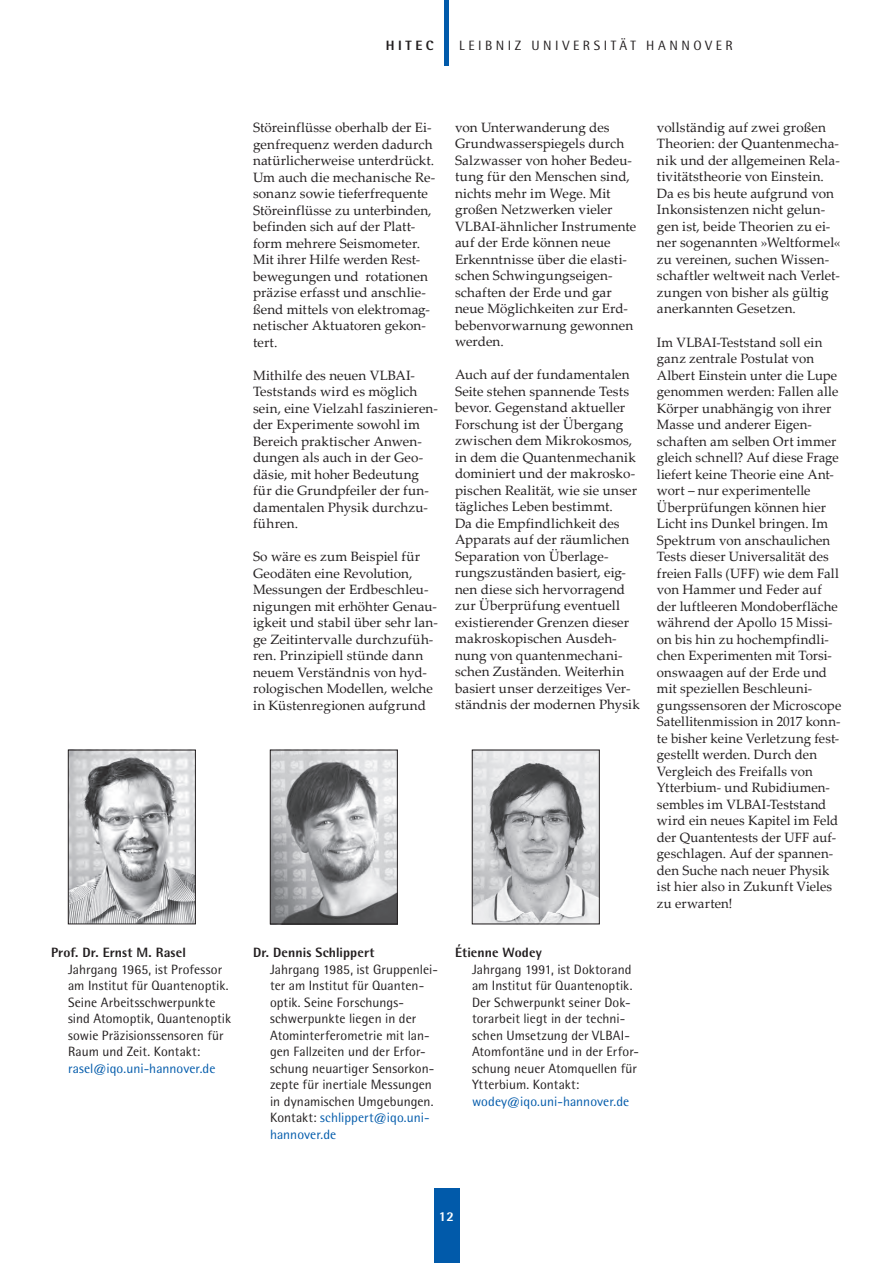
<style>
.page{position:relative;width:893px;height:1263px;background:#fff}
.page>*{position:absolute;margin:0;border:0;box-sizing:border-box;transform-origin:0 0}
.t1{font:13.5px/16.5px "Palatino Linotype";letter-spacing:.005em;color:#231f20}
.t2{font:13.5px/16.5px "Rotis Semi Sans";letter-spacing:.005em;color:#231f20}
.t3{font:800 13.5px "Rotis Semi Sans";letter-spacing:.01em;color:#231f20}
.t4{font:13.5px "Rotis Semi Sans";letter-spacing:.005em;color:#015aaa}
.t5{font:13.5px "Rotis Semi Sans";letter-spacing:.26em;color:#231f20}
.t6{font:800 13.5px "Rotis Semi Sans";color:#fff}
.s1{color:#015aaa}
</style>
<div class="page">
<div style="left:444px;top:0;width:5px;height:66px;background:#015aaa"></div>
<div style="left:434px;top:1188px;width:25px;height:75px;background:#015aaa"></div>
<img style="left:474px;top:752px;width:124px;height:170px">
<div style="left:472px;top:750px;width:128px;height:174px;border:1px solid #231f20"></div>
<img style="left:272px;top:752px;width:124px;height:170px">
<div style="left:270px;top:750px;width:128px;height:174px;border:1px solid #231f20"></div>
<img style="left:70px;top:752px;width:124px;height:170px">
<div style="left:68px;top:750px;width:128px;height:174px;border:1px solid #231f20"></div>
<p class="t3" style="left:386px;top:36px;width:49px">HITEC</p>
<p class="t5" style="left:459px;top:37px;width:275px">LEIBNIZ UNIVERSITÄT HANNOVER</p>
<p class="t3" style="left:51px;top:944px;width:136px">Prof. Dr. Ernst M. Rasel</p>
<p class="t2" style="left:68px;top:961px;width:165px">Jahrgang 1965, ist Professor am Institut für Quantenoptik.<br>Seine Arbeitsschwerpunkte sind Atomoptik, Quantenoptik sowie Präzisionssensoren für<br>Raum und Zeit. Kontakt:</p>
<p class="t4" style="left:68px;top:1060px;width:149px">rasel@iqo.uni-hannover.de</p>
<p class="t1" style="left:253px;top:119px;width:184px">Stör einflüsse oberhalb der Ei&shy;genfrequenz werden dadurch natürlicherweise unterdrückt.<br>Um auch die mechanische Re&shy;sonanz sowie tieferfrequente<br>Störeinflüsse zu unterbinden, befinden sich auf der Platt&shy;form mehrere Seismometer.<br>Mit ihrer Hilfe werden Rest - bewegungen und rotationen präzise erfasst und anschlie&shy;ßend mittels von elektromag&shy;netischer Aktuatoren gekon&shy;tert.</p>
<p class="t1" style="left:253px;top:366px;width:186px">Mithilfe des neuen VLBAI-<br>Teststands wird es möglich sein, eine Vielzahl faszinieren&shy;der Experimente sowohl im<br>Bereich praktischer Anwen&shy;dungen als auch in der Geo&shy;däsie, mit hoher Bedeutung für die Grundpfeiler der fun&shy;damentalen Physik durchzu&shy;führen.</p>
<p class="t1" style="left:253px;top:548px;width:186px">So wäre es zum Beispiel für<br>Geodäten eine Revolution,<br>Messungen der Erdbeschleu&shy;nigungen mit erhöhter Genau&shy;igkeit und stabil über sehr lan&shy;ge Zeitintervalle durchzufüh&shy;ren. Prinzipiell stünde dann neuem Verständnis von hyd&shy;rologischen Modellen, welche in Küstenregionen aufgrund</p>
<p class="t1" style="left:455px;top:119px;width:183px">von Unterwanderung des<br>Grundwasserspiegels durch<br>Salzwasser von hoher Bedeu&shy;tung für den Menschen sind, nichts mehr im Wege. Mit großen Netzwerken vieler<br>VLBAI-ähnlicher Instrumente auf der Erde können neue<br>Erkenntnisse über die elasti&shy;schen Schwingungseigen&shy;schaften der Erde und gar neue Möglichkeiten zur Erd&shy;bebenvorwarnung gewonnen werden.</p>
<p class="t1" style="left:455px;top:366px;width:186px">Auch auf der fundamentalen<br>Seite stehen spannende Tests bevor. Gegenstand aktueller<br>Forschung ist der Übergang zwischen dem Mikrokosmos, in dem die Quantenmechanik dominiert und der makrosko&shy;pischen Realität, wie sie unser tägliches Leben bestimmt.<br>Da die Empfindlichkeit des<br>Apparats auf der räumlichen<br>Separation von Überlage&shy;rungszuständen basiert, eig&shy;nen diese sich hervorragend zur Überprüfung eventuell existierender Grenzen dieser makroskopischen Ausdeh&shy;nung von quantenmechani&shy;schen Zuständen. Weiterhin basiert unser derzeitiges Ver&shy;ständnis der modernen Physik</p>
<p class="t3" style="left:253px;top:944px;width:123px">Dr. Dennis Schlippert</p>
<p class="t2" style="left:270px;top:961px;width:169px">Jahrgang 1985, ist Gruppenlei&shy;ter am Institut für Quanten&shy;optik. Seine Forschungs&shy;schwerpunkte liegen in der<br>Atominterferometrie mit lan&shy;gen Fallzeiten und der Erfor&shy;schung neuartiger Sensorkon&shy;zepte für inertiale Messungen in dynamischen Umgebungen.<br>Kontakt: <span class="s1">schlippert@iqo.uni&shy;hannover.de</span></p>
<p class="t3" style="left:455px;top:944px;width:88px">Étienne Wodey</p>
<p class="t2" style="left:472px;top:961px;width:168px">Jahrgang 1991, ist Doktorand am Institut für Quantenoptik.<br>Der Schwerpunkt seiner Dok&shy;torarbeit liegt in der techni&shy;schen Umsetzung der VLBAI-<br>Atomfontäne und in der Erfor&shy;schung neuer Atomquellen für<br>Ytterbium. Kontakt:</p>
<p class="t4" style="left:472px;top:1093px;width:159px">wodey@iqo.uni-hannover.de</p>
<p class="t1" style="left:657px;top:119px;width:185px">vollständig auf zwei großen<br>Theorien: der Quantenmecha&shy;nik und der allgemeinen Rela&shy;tivitätstheorie von Einstein.<br>Da es bis heute aufgrund von<br>Inkonsistenzen nicht gelun&shy;gen ist, beide Theorien zu ei&shy;ner sogenannten »Weltformel« zu vereinen, suchen Wissen&shy;schaftler weltweit nach Verlet&shy;zungen von bisher als gültig anerkannten Gesetzen.</p>
<p class="t1" style="left:657px;top:333px;width:186px">Im VLBAI-Teststand soll ein ganz zentrale Postulat von<br>Albert Einstein unter die Lupe genommen werden: Fallen alle<br>Körper unabhängig von ihrer<br>Masse und anderer Eigen&shy;schaften am selben Ort immer gleich schnell? Auf diese Frage liefert keine Theorie eine Ant&shy;wort – nur experimentelle<br>Überprüfungen können hier<br>Licht ins Dunkel bringen. Im<br>Spektrum von anschaulichen<br>Tests dieser Universalität des freien Falls (UFF) wie dem Fall von Hammer und Feder auf der luftleeren Mondoberfläche während der Apollo 15 Missi&shy;on bis hin zu hochempfindli&shy;chen Experimenten mit Torsi&shy;onswaagen auf der Erde und mit speziellen Beschleuni&shy;gungssensoren der Microscope<br>Satellitenmission in 2017 konn&shy;te bisher keine Verletzung fest&shy;gestellt werden. Durch den<br>Vergleich des Freifalls von<br>Ytterbium- und Rubidiumen&shy;sembles im VLBAI-Teststand wird ein neues Kapitel im Feld der Quantentests der UFF auf&shy;geschlagen. Auf der spannen&shy;den Suche nach neuer Physik ist hier also in Zukunft Vieles zu erwarten!</p>
<p class="t6" style="left:439px;top:1208px;width:17px">12</p>
</div>
